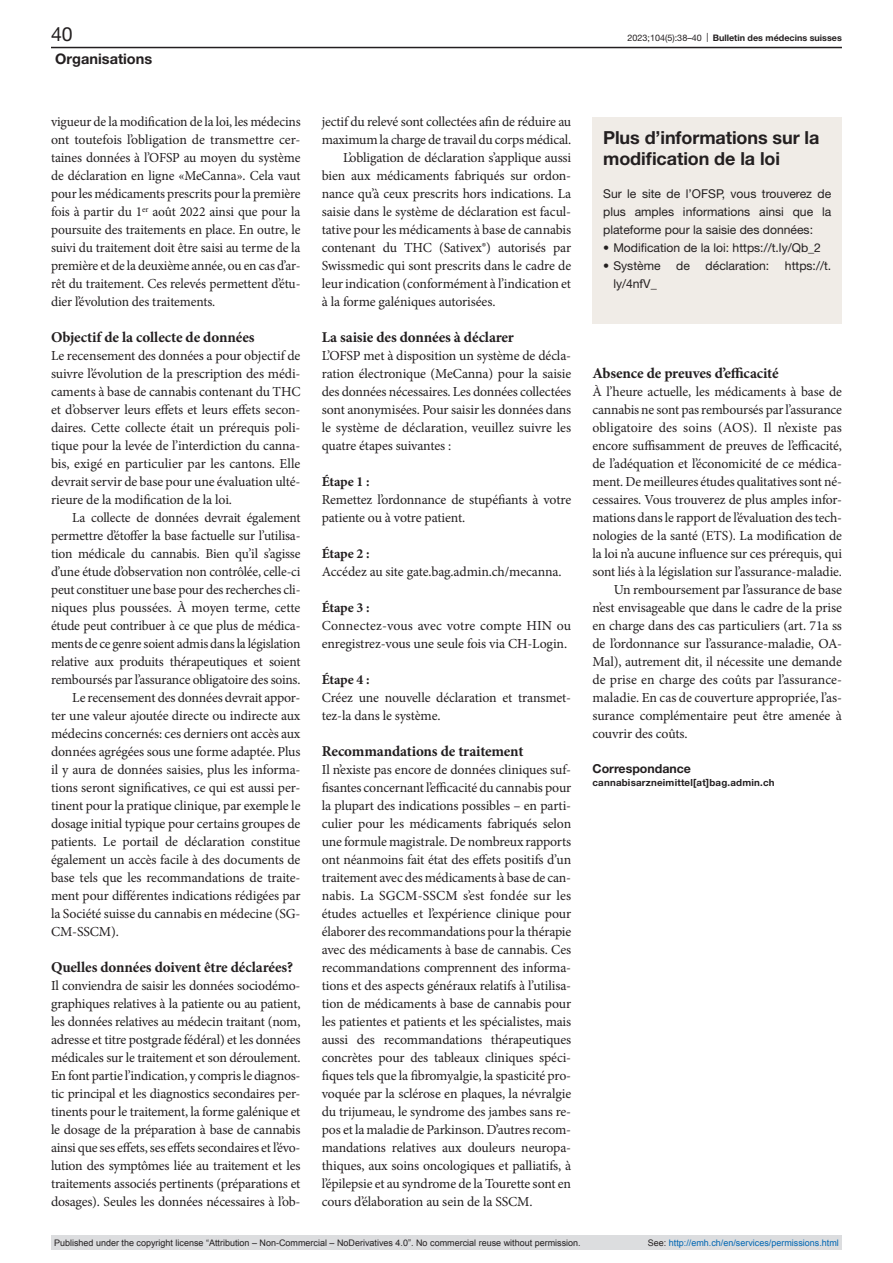
<style>
.page{position:relative;width:893px;height:1263px;background:#fff}
.page>*{position:absolute;margin:0;border:0;box-sizing:border-box;transform-origin:0 0}
.t1{font:19.5px "Helvetica Neue LT Pro";color:#231f20}
.box-head1{font:700 18px/21px "Helvetica Neue LT Pro";letter-spacing:-.005em;color:#231f20}
.head2{font:700 15px "Minion Pro";letter-spacing:-.01em;color:#231f20}
.t2{font:700 14.55px "Helvetica Neue LT Pro";color:#231f20}
.paragraph{font:13.8px/18px "Minion Pro";letter-spacing:-.01em;color:#231f20;text-align:justify}
.paragraph-indent{font:13.8px/18px "Minion Pro";letter-spacing:-.01em;color:#231f20;text-align:justify}
.paragraph-2{font:700 13.8px "Minion Pro";letter-spacing:-.015em;color:#231f20}
.correspondence-head{font:700 12.3px "Helvetica Neue LT Pro";color:#231f20}
.box-paragraph{font:12.15px/18px "Helvetica Neue LT Pro";color:#231f20;text-align:justify}
.correspondence-e-mai{font:700 9.75px "Helvetica Neue LT Pro";letter-spacing:.02em;color:#231f20}
.t3{font:9px "Arial";color:#231f20}
.t4{font:9px "Arial";color:#0066b3}
.t5{font:700 9px "Helvetica Neue LT Pro";color:#231f20}
.s1{font-weight:400}
.s2{color:#231f20}
</style>
<div class="page">
<div style="left:592px;top:117px;width:250px;height:207px;background:#f0ece7"></div>
<hr style="left:51px;top:47px;width:791px;height:1px;background:#231f20">
<div style="left:51px;top:1235px;width:791px;height:15px;background:#dcdddf"></div>
<h1 class="t1" style="left:51px;top:22px;width:23px">40</h1>
<p class="t5" style="left:628px;top:32px;width:216px"><span class="s1">2023;104(5):38–40 |</span> Bulletin des médecins suisses</p>
<p class="t2" style="left:55px;top:49px;width:98px">Organisations</p>
<p class="paragraph" style="left:51px;top:113px;width:251px">vigueur de la modification de la loi, les médecins ont toutefois l’obligation de transmettre cer&shy;taines données à l’OFSP au moyen du système de déclaration en ligne «MeCanna». Cela vaut pour les médicaments prescrits pour la première fois à partir du 1<sup>er</sup> août 2022 ainsi que pour la poursuite des traitements en place. En outre, le suivi du traitement doit être saisi au terme de la première et de la deuxième année, ou en cas d’ar&shy;rêt du traitement. Ces relevés permettent d’étu&shy;dier l’évolution des traitements.</p>
<p class="head2" style="left:51px;top:327px;width:205px">Objectif de la collecte de données</p>
<p class="paragraph" style="left:51px;top:347px;width:251px">Le recensement des données a pour objectif de suivre l’évolution de la prescription des médi&shy;caments à base de cannabis contenant du THC et d’observer leurs effets et leurs effets secon&shy;daires. Cette collecte était un prérequis poli&shy;tique pour la levée de l’interdiction du canna&shy;bis, exigé en particulier par les cantons. Elle devrait servir de base pour une évaluation ulté&shy;rieure de la modification de la loi.</p>
<p class="paragraph-indent" style="left:51px;top:509px;width:251px;text-indent:21px">La collecte de données devrait également permettre d’étoffer la base factuelle sur l’utilisa&shy;tion médicale du cannabis. Bien qu’il s’agisse d’une étude d’observation non contrôlée, celle-ci peut constituer une base pour des recherches cli&shy;niques plus poussées. À moyen terme, cette étude peut contribuer à ce que plus de médica&shy;ments de ce genre soient admis dans la législation relative aux produits thérapeutiques et soient remboursés par l’assurance obligatoire des soins.</p>
<p class="paragraph-indent" style="left:51px;top:689px;width:251px;text-indent:21px">Le recensement des données devrait appor&shy;ter une valeur ajoutée directe ou indirecte aux médecins concernés: ces derniers ont accès aux données agrégées sous une forme adaptée. Plus il y aura de données saisies, plus les informa&shy;tions seront significatives, ce qui est aussi per&shy;tinent pour la pratique clinique, par exemple le dosage initial typique pour certains groupes de patients. Le portail de déclaration constitue également un accès facile à des documents de base tels que les recommandations de traite&shy;ment pour différentes indications rédigées par la Société suisse du cannabis en médecine (SG-CM-SSCM).</p>
<p class="head2" style="left:51px;top:957px;width:244px">Quelles données doivent être déclarées?</p>
<p class="paragraph" style="left:51px;top:977px;width:251px">Il conviendra de saisir les données sociodémo&shy;graphiques relatives à la patiente ou au patient, les données relatives au médecin traitant (nom, adresse et titre postgrade fédéral) et les données médicales sur le traitement et son déroulement.<br>En font partie l’indication, y compris le diagnos&shy;tic principal et les diagnostics secondaires per&shy;tinents pour le traitement, la forme galénique et le dosage de la préparation à base de cannabis ainsi que ses effets, ses effets secondaires et l’évo&shy;lution des symptômes liée au traitement et les traitements associés pertinents (préparations et dosages). Seules les données nécessaires à l’ob-</p>
<p class="paragraph" style="left:322px;top:113px;width:251px">jectif du relevé sont collectées afin de réduire au maximum la charge de travail du corps médical.</p>
<p class="paragraph-indent" style="left:322px;top:149px;width:251px;text-indent:21px">L’obligation de déclaration s’applique aussi bien aux médicaments fabriqués sur ordon&shy;nance qu’à ceux prescrits hors indications. La saisie dans le système de déclaration est facul&shy;tative pour les médicaments à base de cannabis contenant du THC (Sativex®) autorisés par Swissmedic qui sont prescrits dans le cadre de leur indication (conformément à l’indication et à la forme galéniques autorisées.</p>
<p class="head2" style="left:322px;top:327px;width:194px">La saisie des données à déclarer</p>
<p class="paragraph" style="left:322px;top:347px;width:251px">L’OFSP met à disposition un système de décla&shy;ration électronique (MeCanna) pour la saisie des données nécessaires. Les données collectées sont anonymisées. Pour saisir les données dans le système de déclaration, veuillez suivre les quatre étapes suivantes :</p>
<p class="paragraph-2" style="left:322px;top:472px;width:49px">Étape 1 :</p>
<p class="paragraph" style="left:322px;top:491px;width:251px">Remettez l’ordonnance de stupéfiants à votre patiente ou à votre patient.</p>
<p class="paragraph-2" style="left:322px;top:544px;width:49px">Étape 2 :</p>
<p class="paragraph" style="left:322px;top:563px;width:241px">Accédez au site gate.bag.admin.ch/mecanna.</p>
<p class="paragraph-2" style="left:322px;top:598px;width:49px">Étape 3 :</p>
<p class="paragraph" style="left:322px;top:617px;width:251px">Connectez-vous avec votre compte HIN ou enregistrez-vous une seule fois via CH-Login.</p>
<p class="paragraph-2" style="left:322px;top:670px;width:49px">Étape 4 :</p>
<p class="paragraph" style="left:322px;top:689px;width:251px">Créez une nouvelle déclaration et transmet&shy;tez-la dans le système.</p>
<p class="head2" style="left:322px;top:741px;width:203px">Recommandations de traitement</p>
<p class="paragraph" style="left:322px;top:761px;width:251px">Il n’existe pas encore de données cliniques suf&shy;fisantes concernant l’efficacité du cannabis pour la plupart des indications possibles – en parti&shy;culier pour les médicaments fabriqués selon une formule magistrale. De nombreux rapports ont néanmoins fait état des effets positifs d’un traitement avec des médicaments à base de can&shy;nabis. La SGCM-SSCM s’est fondée sur les études actuelles et l’expérience clinique pour élaborer des recommandations pour la thérapie avec des médicaments à base de cannabis. Ces recommandations comprennent des informa&shy;tions et des aspects généraux relatifs à l’utilisa&shy;tion de médicaments à base de cannabis pour les patientes et patients et les spécialistes, mais aussi des recommandations thérapeutiques concrètes pour des tableaux cliniques spéci&shy;fiques tels que la fibromyalgie, la spasticité pro&shy;voquée par la sclérose en plaques, la névralgie du trijumeau, le syndrome des jambes sans re&shy;pos et la maladie de Parkinson. D’autres recom&shy;mandations relatives aux douleurs neuropa&shy;thiques, aux soins oncologiques et palliatifs, à l’épilepsie et au syndrome de la Tourette sont en cours d’élaboration au sein de la SSCM.</p>
<p class="box-head1" style="left:603px;top:127px;width:218px">Plus d’informations sur la modification de la loi</p>
<p class="box-paragraph" style="left:603px;top:184px;width:230px">Sur le site de l’OFSP, vous trouverez de plus amples informations ainsi que la plateforme pour la saisie des données:</p>
<p class="box-paragraph" style="left:603px;top:238px;width:219px">• Modification de la loi: https://t.ly/Qb_2</p>
<p class="box-paragraph" style="left:603px;top:256px;width:59px">• Système</p>
<p class="box-paragraph" style="left:676px;top:256px;width:15px">de</p>
<p class="box-paragraph" style="left:706px;top:256px;width:65px">déclaration:</p>
<p class="box-paragraph" style="left:785px;top:256px;width:48px">https://t.</p>
<p class="box-paragraph" style="left:613px;top:274px;width:45px">ly/4nfV_</p>
<p class="head2" style="left:592px;top:363px;width:188px">Absence de preuves d’efficacité</p>
<p class="paragraph" style="left:592px;top:383px;width:251px">À l’heure actuelle, les médicaments à base de cannabis ne sont pas remboursés par l’assurance obligatoire des soins (AOS). Il n’existe pas encore suffisamment de preuves de l’efficacité, de l’adéquation et l’économicité de ce médica&shy;ment. De meilleures études qualitatives sont né&shy;cessaires. Vous trouverez de plus amples infor&shy;mations dans le rapport de l’évaluation des tech&shy;nologies de la santé (ETS). La modification de la loi n’a aucune influence sur ces prérequis, qui sont liés à la législation sur l’assurance-maladie.</p>
<p class="paragraph-indent" style="left:592px;top:581px;width:251px;text-indent:21px">Un remboursement par l’assurance de base n’est envisageable que dans le cadre de la prise en charge dans des cas particuliers (art. 71a ss de l’ordonnance sur l’assurance-maladie, OA-Mal), autrement dit, il nécessite une demande de prise en charge des coûts par l’assurance&shy;maladie. En cas de couverture appropriée, l’as&shy;surance complémentaire peut être amenée à couvrir des coûts.</p>
<p class="correspondence-head" style="left:592px;top:760px;width:100px">Correspondance</p>
<p class="correspondence-e-mai" style="left:592px;top:776px;width:184px">cannabisarzneimittel[at]bag.admin.ch</p>
<p class="t3" style="left:54px;top:1237px;width:528px">Published under the copyright license “Attribution – Non-Commercial – NoDerivatives 4.0”. No commercial reuse without permission.</p>
<p class="t4" style="left:648px;top:1237px;width:193px"><span class="s2">See:</span> http://emh.ch/en/services/permissions.html</p>
</div>
